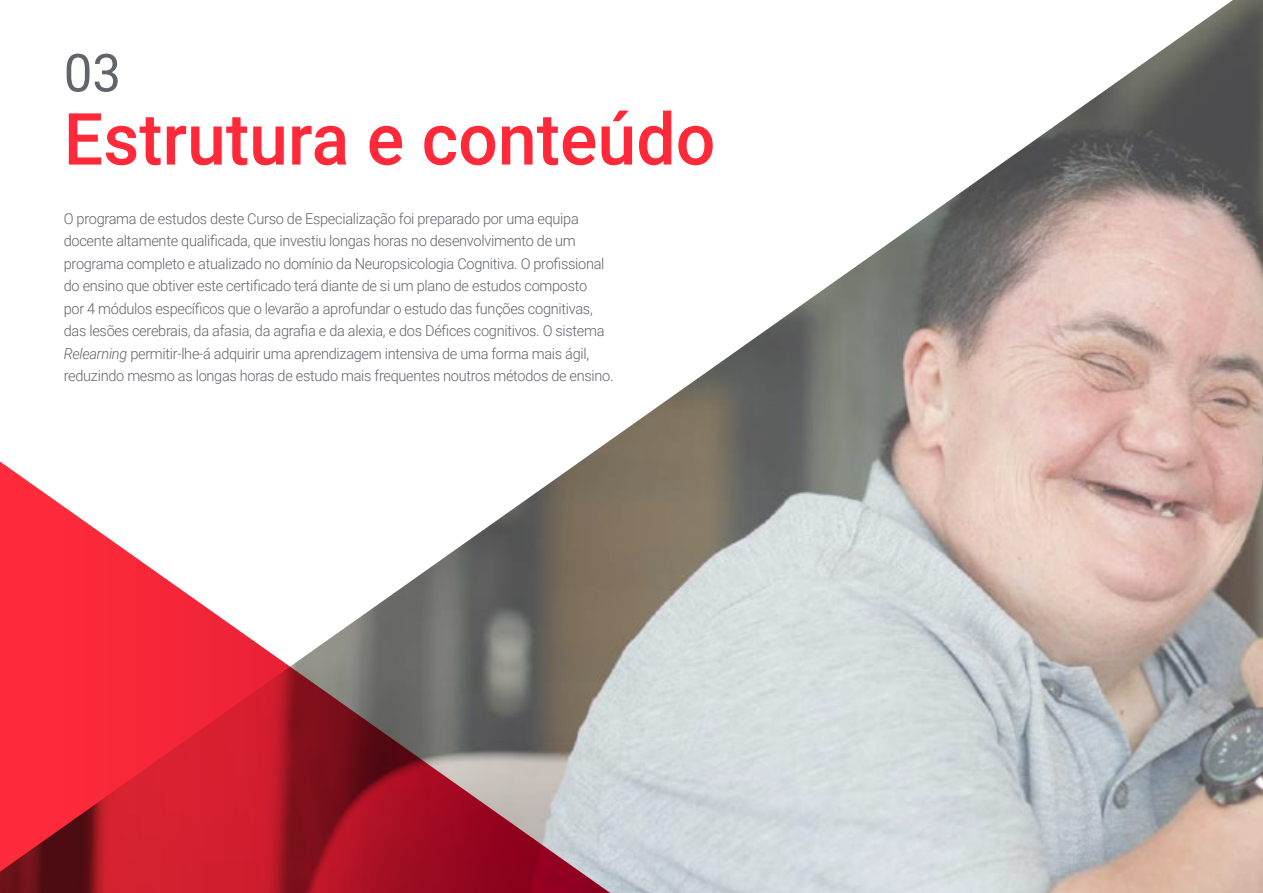
<style>
.page{position:relative;width:1263px;height:893px;background:#fff}
.page>*{position:absolute;margin:0;border:0;box-sizing:border-box;transform-origin:0 0}
.t1{font:500 72px "Roboto";color:#ff293a}
.t2{font:52.5px "Roboto";color:#61646a}
.t3{font:300 15px/22.5px "Roboto";letter-spacing:-.02em;color:#61646a}
.s1{font-style:italic}
</style>
<div class="page">
<img style="left:602px;top:0;width:661px;height:893px">
<svg style="left:0;top:446px;width:640px;height:447px"></svg>
<h2 class="t2" style="left:64px;top:36px;width:59px">03</h2>
<h1 class="t1" style="left:64px;top:89px;width:653px">Estrutura e conteúdo</h1>
<p class="t3" style="left:64px;top:207px;width:551px">O programa de estudos deste Curso de Especialização foi preparado por uma equipa docente altamente qualificada, que investiu longas horas no desenvolvimento de um programa completo e atualizado no domínio da Neuropsicologia Cognitiva. O profissional do ensino que obtiver este certificado terá diante de si um plano de estudos composto<br>por 4 módulos específicos que o levarão a aprofundar o estudo das funções cognitivas, das lesões cerebrais, da afasia, da agrafia e da alexia, e dos Défices cognitivos. O sistema <span class="s1">Relearning</span> permitir-lhe-á adquirir uma aprendizagem intensiva de uma forma mais ágil, reduzindo mesmo as longas horas de estudo mais frequentes noutros métodos de ensino.</p>
</div>
